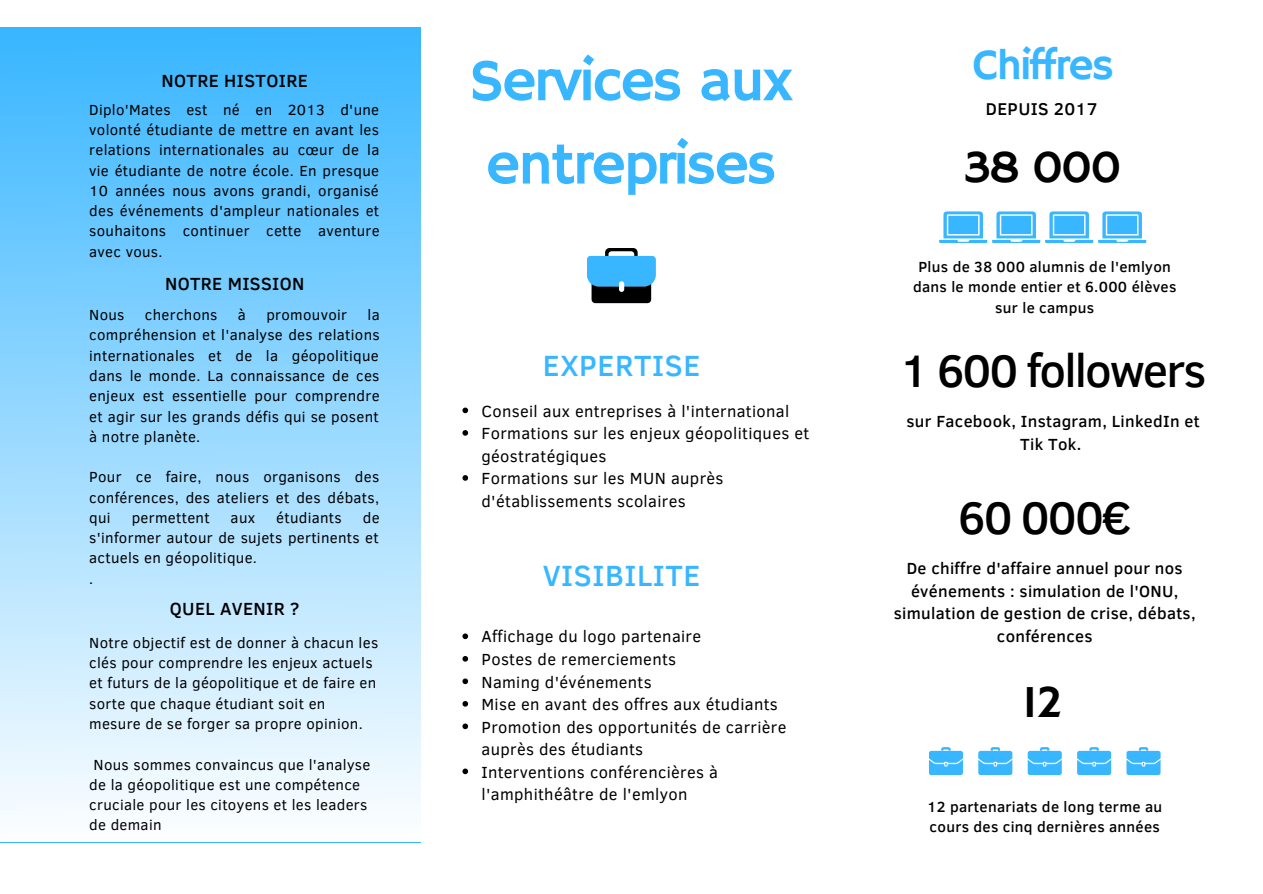
<style>
.page{position:relative;width:1263px;height:894px;background:#fff}
.page>*{position:absolute;margin:0;border:0;box-sizing:border-box;transform-origin:0 0}
.t1{font:60px/83.2px "Hammersmith One";letter-spacing:-.04em;color:#38b6ff}
.t2{font:500 46.65px "Clear Sans";letter-spacing:-.04em;color:#000}
.t3{font:46.65px "Hammersmith One";letter-spacing:-.04em;color:#000}
.t4{font:43.8px "Hammersmith One";letter-spacing:-.04em;color:#38b6ff}
.t5{font:500 30px "Clear Sans";letter-spacing:.02em;color:#38b6ff}
.t6{font:500 18px "Clear Sans";letter-spacing:.02em;color:#000}
.t7{font:500 17.55px "Clear Sans";letter-spacing:.02em;color:#000}
.t8{font:16.5px/22.5px "Clear Sans";letter-spacing:.02em;color:#000}
.t9{font:500 16.5px/22.5px "Clear Sans";letter-spacing:.02em;color:#000;text-align:center}
.t10{font:15px/20.2px "Clear Sans";letter-spacing:.02em;color:#000;text-align:justify}
.t11{font:500 15px/20.2px "Clear Sans";letter-spacing:.02em;color:#000;text-align:center}
</style>
<div class="page">
<div style="left:0;top:27px;width:421px;height:815px;background:linear-gradient(to bottom,#38b6ff,#fdfeff)"></div>
<svg style="left:587px;top:248px;width:69px;height:55px;background:#498db4"></svg>
<div style="left:619px;top:281px;width:5px;height:11px;background:#fff;border-radius:3px"></div>
<svg style="left:462px;top:633px;width:6px;height:6px"></svg>
<svg style="left:462px;top:656px;width:6px;height:5px"></svg>
<svg style="left:462px;top:678px;width:6px;height:6px"></svg>
<svg style="left:462px;top:701px;width:6px;height:5px"></svg>
<svg style="left:462px;top:723px;width:6px;height:6px"></svg>
<svg style="left:462px;top:768px;width:6px;height:6px"></svg>
<svg style="left:929px;top:747px;width:231px;height:27px"></svg>
<svg style="left:939px;top:211px;width:207px;height:32px"></svg>
<svg style="left:462px;top:407px;width:6px;height:6px"></svg>
<svg style="left:462px;top:430px;width:6px;height:5px"></svg>
<svg style="left:462px;top:475px;width:6px;height:5px"></svg>
<p class="t6" style="left:162px;top:68px;width:148px">NOTRE HISTOIRE</p>
<p class="t10" style="left:89px;top:99px;width:292px">Diplo'Mates est né en 2013 d'une volonté étudiante de mettre en avant les relations internationales au cœur de la vie étudiante de notre école. En presque 10 années nous avons grandi, organisé des événements d'ampleur nationales et souhaitons continuer cette aventure avec vous.</p>
<p class="t6" style="left:165px;top:271px;width:141px">NOTRE MISSION</p>
<p class="t10" style="left:89px;top:304px;width:37px">Nous</p>
<p class="t10" style="left:145px;top:304px;width:74px">cherchons</p>
<p class="t10" style="left:238px;top:304px;width:10px">à</p>
<p class="t10" style="left:266px;top:304px;width:82px">promouvoir</p>
<p class="t10" style="left:89px;top:304px;width:292px;text-indent:278px">la compréhension et l'analyse des relations internationales et de la géopolitique dans le monde. La connaissance de ces enjeux est essentielle pour comprendre et agir sur les grands défis qui se posent à notre planète.</p>
<p class="t10" style="left:89px;top:466px;width:292px">Pour ce faire, nous organisons des conférences, des ateliers et des débats, qui</p>
<p class="t10" style="left:132px;top:506px;width:80px">permettent</p>
<p class="t10" style="left:231px;top:506px;width:26px">aux</p>
<p class="t10" style="left:276px;top:506px;width:67px">étudiants</p>
<p class="t10" style="left:89px;top:506px;width:292px;text-indent:274px">de s'informer autour de sujets pertinents et actuels en géopolitique.</p>
<p class="t10" style="left:89px;top:567px;width:6px">.</p>
<p class="t6" style="left:170px;top:595px;width:131px">QUEL AVENIR ?</p>
<p class="t10" style="left:89px;top:631px;width:290px;text-align:left">Notre objectif est de donner à chacun les clés pour comprendre les enjeux actuels et futurs de la géopolitique et de faire en sorte que chaque étudiant soit en mesure de se forger sa propre opinion.</p>
<p class="t10" style="left:89px;top:753px;width:283px;text-align:left">Nous sommes convaincus que l'analyse de la géopolitique est une compétence cruciale pour les citoyens et les leaders de demain</p>
<p class="t1" style="left:469px;top:42px;width:325px">Services aux entreprises</p>
<p class="t5" style="left:543px;top:343px;width:159px">EXPERTISE</p>
<p class="t8" style="left:481px;top:398px;width:309px">Conseil aux entreprises à l'international</p>
<p class="t8" style="left:481px;top:421px;width:329px">Formations sur les enjeux géopolitiques et géostratégiques</p>
<p class="t8" style="left:481px;top:466px;width:243px">Formations sur les MUN auprès d'établissements scolaires</p>
<p class="t5" style="left:543px;top:553px;width:159px">VISIBILITE</p>
<p class="t8" style="left:481px;top:624px;width:221px">Affichage du logo partenaire</p>
<p class="t8" style="left:481px;top:647px;width:196px">Postes de remerciements</p>
<p class="t8" style="left:481px;top:669px;width:172px">Naming d'événements</p>
<p class="t8" style="left:481px;top:692px;width:298px">Mise en avant des offres aux étudiants</p>
<p class="t8" style="left:481px;top:714px;width:306px">Promotion des opportunités de carrière auprès des étudiants</p>
<p class="t8" style="left:481px;top:759px;width:238px">Interventions conférencières à l'amphithéâtre de l'emlyon</p>
<p class="t4" style="left:973px;top:39px;width:143px">Chiffres</p>
<p class="t7" style="left:986px;top:96px;width:113px">DEPUIS 2017</p>
<p class="t3" style="left:964px;top:140px;width:159px">38 000</p>
<p class="t11" style="left:913px;top:256px;width:265px">Plus de 38 000 alumnis de l'emlyon dans le monde entier et 6.000 élèves sur le campus</p>
<p class="t2" style="left:900px;top:337px;width:308px">1 600 followers</p>
<p class="t9" style="left:906px;top:409px;width:295px">sur Facebook, Instagram, LinkedIn et<br>Tik Tok.</p>
<p class="t2" style="left:958px;top:484px;width:174px">60 000€</p>
<p class="t9" style="left:894px;top:556px;width:303px">De chiffre d'affaire annuel pour nos événements : simulation de l'ONU, simulation de gestion de crise, débats, conférences</p>
<p class="t3" style="left:1022px;top:675px;width:42px">12</p>
<p class="t11" style="left:927px;top:795px;width:236px;text-align:left">12 partenariats de long terme au cours des cinq dernières années</p>
</div>
